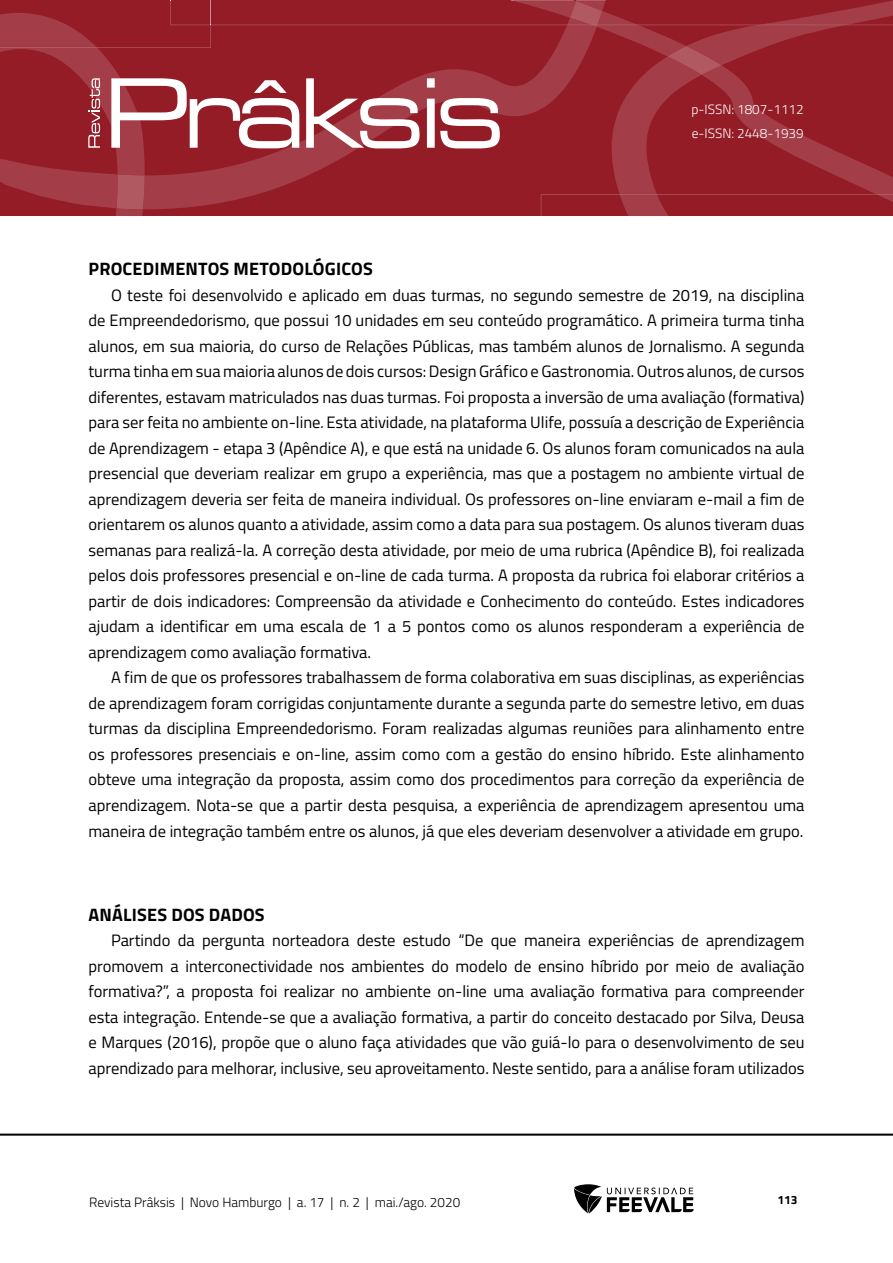
<style>
.page{position:relative;width:893px;height:1263px;background:#fff}
.page>*{position:absolute;margin:0;border:0;box-sizing:border-box;transform-origin:0 0}
.TITILO_1{font:700 18px "Titillium Web";letter-spacing:.01em;color:#000}
.Corpo_de_texto{font:16.5px/25.5px "Titillium Web";color:#000;text-align:justify}
.t1{font:300 13.5px "Titillium Web";color:#000}
.t2{font:300 13.5px/24px "Titillium Web";color:#fff}
.t3{font:700 12px "Titillium Web";color:#000}
.s1{font-style:italic}
</style>
<div class="page">
<hr style="left:0;top:1133px;width:893px;height:3px;background:#000">
<svg style="left:574px;top:1184px;width:120px;height:29px"></svg>
<svg style="left:0;top:0;width:893px;height:216px;background:#9c2e38"></svg>
<p class="t2" style="left:691px;top:97px;width:114px">p-ISSN: 1807-1112 e-ISSN: 2448-1939</p>
<p class="TITILO_1" style="left:89px;top:255px;width:286px">PROCEDIMENTOS METODOLÓGICOS</p>
<p class="Corpo_de_texto" style="left:88px;top:282px;width:718px;text-indent:22px">O teste foi desenvolvido e aplicado em duas turmas, no segundo semestre de 2019, na disciplina de Empreendedorismo, que possui 10 unidades em seu conteúdo programático. A primeira turma tinha alunos, em sua maioria, do curso de Relações Públicas, mas também alunos de Jornalismo. A segunda turma tinha em sua maioria alunos de dois cursos: Design Gráfico e Gastronomia. Outros alunos, de cursos diferentes, estavam matriculados nas duas turmas. Foi proposta a inversão de uma avaliação (formativa) para ser feita no ambiente on-line<span class="s1">.</span> Esta atividade, na plataforma Ulife, possuía a descrição de Experiência de Aprendizagem - etapa 3 (Apêndice A), e que está na unidade 6. Os alunos foram comunicados na aula presencial que deveriam realizar em grupo a experiência, mas que a postagem no ambiente virtual de aprendizagem deveria ser feita de maneira individual. Os professores on-line enviaram e-mail a fim de orientarem os alunos quanto a atividade, assim como a data para sua postagem. Os alunos tiveram duas semanas para realizá-la. A correção desta atividade, por meio de uma rubrica (Apêndice B), foi realizada pelos dois professores presencial e on-line de cada turma. A proposta da rubrica foi elaborar critérios a partir de dois indicadores: Compreensão da atividade e Conhecimento do conteúdo. Estes indicadores ajudam a identificar em uma escala de 1 a 5 pontos como os alunos responderam a experiência de aprendizagem como avaliação formativa.</p>
<p class="Corpo_de_texto" style="left:88px;top:664px;width:717px;text-indent:22px">A fim de que os professores trabalhassem de forma colaborativa em suas disciplinas, as experiências de aprendizagem foram corrigidas conjuntamente durante a segunda parte do semestre letivo, em duas turmas da disciplina Empreendedorismo. Foram realizadas algumas reuniões para alinhamento entre os professores presenciais e on-line, assim como com a gestão do ensino híbrido. Este alinhamento obteve uma integração da proposta, assim como dos procedimentos para correção da experiência de aprendizagem. Nota-se que a partir desta pesquisa, a experiência de aprendizagem apresentou uma maneira de integração também entre os alunos, já que eles deveriam desenvolver a atividade em grupo.</p>
<p class="TITILO_1" style="left:89px;top:900px;width:178px">ANÁLISES DOS DADOS</p>
<p class="Corpo_de_texto" style="left:88px;top:927px;width:717px;text-indent:22px">Partindo da pergunta norteadora deste estudo “De que maneira experiências de aprendizagem promovem a interconectividade nos ambientes do modelo de ensino híbrido por meio de avaliação formativa?”, a proposta foi realizar no ambiente on-line uma avaliação formativa para compreender esta integração. Entende-se que a avaliação formativa, a partir do conceito destacado por Silva, Deusa e Marques (2016), propõe que o aluno faça atividades que vão guiá-lo para o desenvolvimento de seu aprendizado para melhorar, inclusive, seu aproveitamento. Neste sentido, para a análise foram utilizados</p>
<p class="t1" style="left:89px;top:1192px;width:372px">Revista Prâksis | Novo Hamburgo | a. 17 | n. 2 | mai./ago. 2020</p>
<p class="t3" style="left:777px;top:1190px;width:22px">113</p>
</div>
